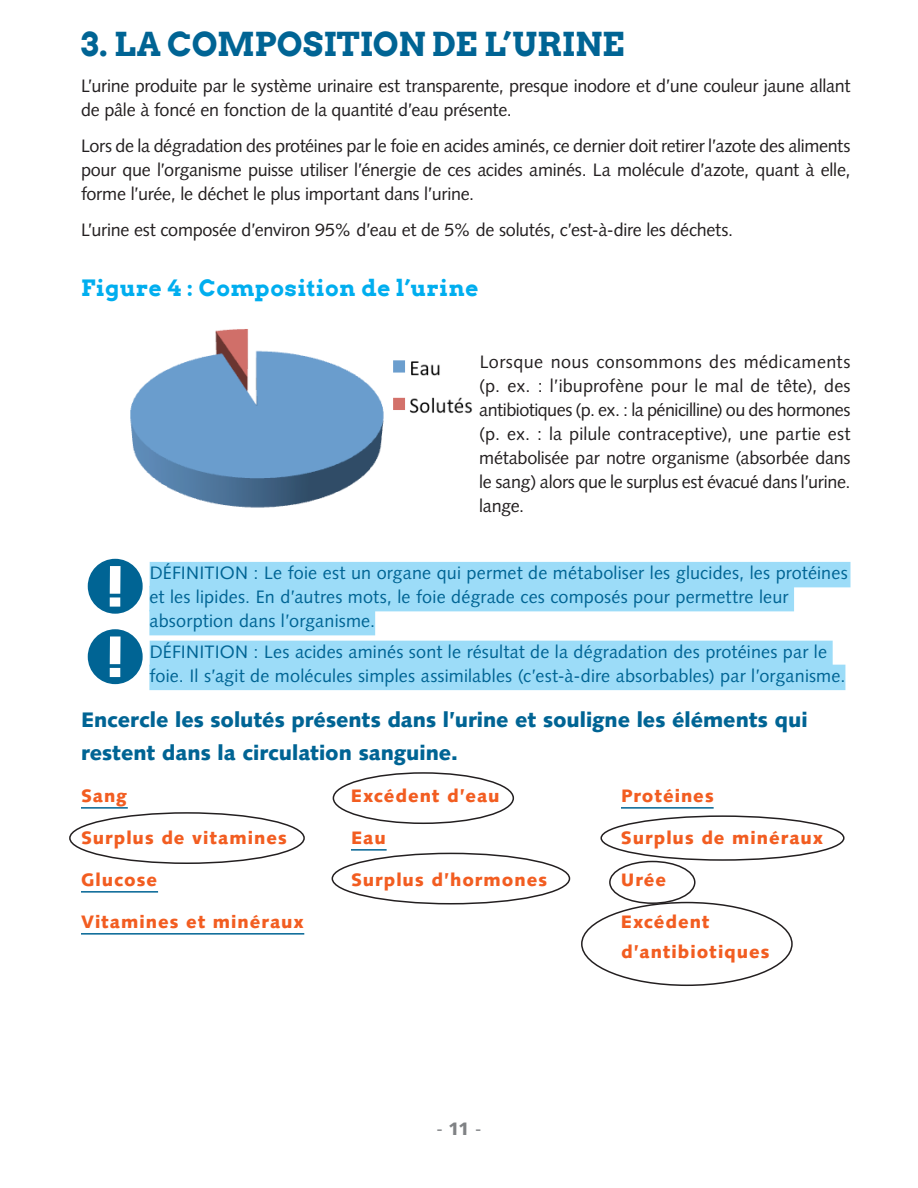
<style>
.page{position:relative;width:918px;height:1188px;background:#fff}
.page>*{position:absolute;margin:0;border:0;box-sizing:border-box;transform-origin:0 0}
.QUESTIONS{font:700 33px "Arvo";color:#006494}
.Sous-Titre{font:700 22.5px "Arvo";letter-spacing:.025em;color:#00aeef}
.QUESTIONS-2{font:900 21px/33px "Syntax";color:#006494}
.Texte_normal{font:18px/24px "Syntax";letter-spacing:-.015em;color:#231f20;text-align:justify}
.Definition{font:18px/24px "Syntax";letter-spacing:.01em;color:#006494}
.Réponses{font:900 18px/30px "Syntax";letter-spacing:.055em;color:#f25d21}
.t1{font:18px "Syntax";color:#808285}
.s1{font-weight:900}
</style>
<div class="page">
<div style="left:150px;top:562px;width:700px;height:25px;background:#9cdcf8"></div>
<div style="left:149px;top:586px;width:645px;height:25px;background:#9cdcf8"></div>
<div style="left:149px;top:610px;width:226px;height:25px;background:#9cdcf8"></div>
<div style="left:150px;top:641px;width:683px;height:25px;background:#9cdcf8"></div>
<div style="left:149px;top:665px;width:696px;height:25px;background:#9cdcf8"></div>
<hr style="left:81px;top:807px;width:47px;height:2px;background:#006494">
<hr style="left:621px;top:807px;width:93px;height:2px;background:#006494">
<hr style="left:351px;top:849px;width:36px;height:2px;background:#006494">
<hr style="left:81px;top:891px;width:77px;height:2px;background:#006494">
<hr style="left:81px;top:933px;width:223px;height:2px;background:#006494">
<img style="left:130px;top:329px;width:342px;height:179px">
<div style="left:88px;top:559px;width:55px;height:55px;background:#006494;border-radius:50%"></div>
<svg style="left:110px;top:566px;width:11px;height:41px"></svg>
<div style="left:88px;top:629px;width:55px;height:55px;background:#006494;border-radius:50%"></div>
<svg style="left:110px;top:636px;width:11px;height:41px"></svg>
<div style="left:333px;top:772px;width:181px;height:52px;border:2px solid #231f20;border-radius:50%"></div>
<div style="left:332px;top:853px;width:238px;height:51px;border:2px solid #231f20;border-radius:50%"></div>
<div style="left:69px;top:812px;width:236px;height:52px;border:2px solid #231f20;border-radius:50%"></div>
<div style="left:600px;top:815px;width:245px;height:46px;border:2px solid #231f20;border-radius:50%"></div>
<div style="left:609px;top:861px;width:87px;height:43px;border:2px solid #231f20;border-radius:50%"></div>
<div style="left:581px;top:902px;width:212px;height:84px;border:2px solid #231f20;border-radius:50%"></div>
<p class="QUESTIONS" style="left:81px;top:24px;width:545px">3. LA COMPOSITION DE L’URINE</p>
<p class="Texte_normal" style="left:81px;top:74px;width:771px">L’urine produite par le système urinaire est transparente, presque inodore et d’une couleur jaune allant de pâle à foncé en fonction de la quantité d’eau présente.</p>
<p class="Texte_normal" style="left:81px;top:134px;width:771px">Lors de la dégradation des protéines par le foie en acides aminés, ce dernier doit retirer l’azote des aliments pour que l’organisme puisse utiliser l’énergie de ces acides aminés. La molécule d’azote, quant à elle, forme l’urée, le déchet le plus important dans l’urine.</p>
<p class="Texte_normal" style="left:81px;top:218px;width:654px">L’urine est composée d’environ 95% d’eau et de 5% de solutés, c’est-à-dire les déchets.</p>
<p class="Sous-Titre" style="left:81px;top:274px;width:399px">Figure 4 : Composition de l’urine</p>
<p class="Texte_normal" style="left:479px;top:350px;width:373px">Lorsque nous consommons des médicaments (p. ex. : l’ibuprofène pour le mal de tête), des antibiotiques (p. ex. : la pénicilline) ou des hormones (p. ex. : la pilule contraceptive), une partie est métabolisée par notre organisme (absorbée dans le sang) alors que le surplus est évacué dans l’urine. lange.</p>
<p class="Definition" style="left:149px;top:561px;width:700px">DÉFINITION : Le foie est un organe qui permet de métaboliser les glucides, les protéines et les lipides. En d’autres mots, le foie dégrade ces composés pour permettre leur absorption dans l’organisme.</p>
<p class="Definition" style="left:149px;top:640px;width:698px">DÉFINITION : Les acides aminés sont le résultat de la dégradation des protéines par le foie. Il s’agit de molécules simples assimilables (c’est-à-dire absorbables) par l’organisme.</p>
<p class="QUESTIONS-2" style="left:81px;top:703px;width:728px">Encercle les solutés présents dans l’urine et souligne les éléments qui restent dans la circulation sanguine.</p>
<p class="Réponses" style="left:81px;top:781px;width:47px">Sang</p>
<p class="Réponses" style="left:351px;top:781px;width:150px">Excédent d’eau</p>
<p class="Réponses" style="left:621px;top:781px;width:94px">Protéines</p>
<p class="Réponses" style="left:81px;top:823px;width:207px">Surplus de vitamines</p>
<p class="Réponses" style="left:351px;top:823px;width:36px">Eau</p>
<p class="Réponses" style="left:621px;top:823px;width:203px">Surplus de minéraux</p>
<p class="Réponses" style="left:81px;top:865px;width:78px">Glucose</p>
<p class="Réponses" style="left:351px;top:865px;width:198px">Surplus d’hormones</p>
<p class="Réponses" style="left:621px;top:865px;width:47px">Urée</p>
<p class="Réponses" style="left:81px;top:907px;width:224px">Vitamines et minéraux</p>
<p class="Réponses" style="left:621px;top:907px;width:150px">Excédent d’antibiotiques</p>
<p class="t1" style="left:436px;top:1118px;width:47px">- <span class="s1">11</span> -</p>
</div>
